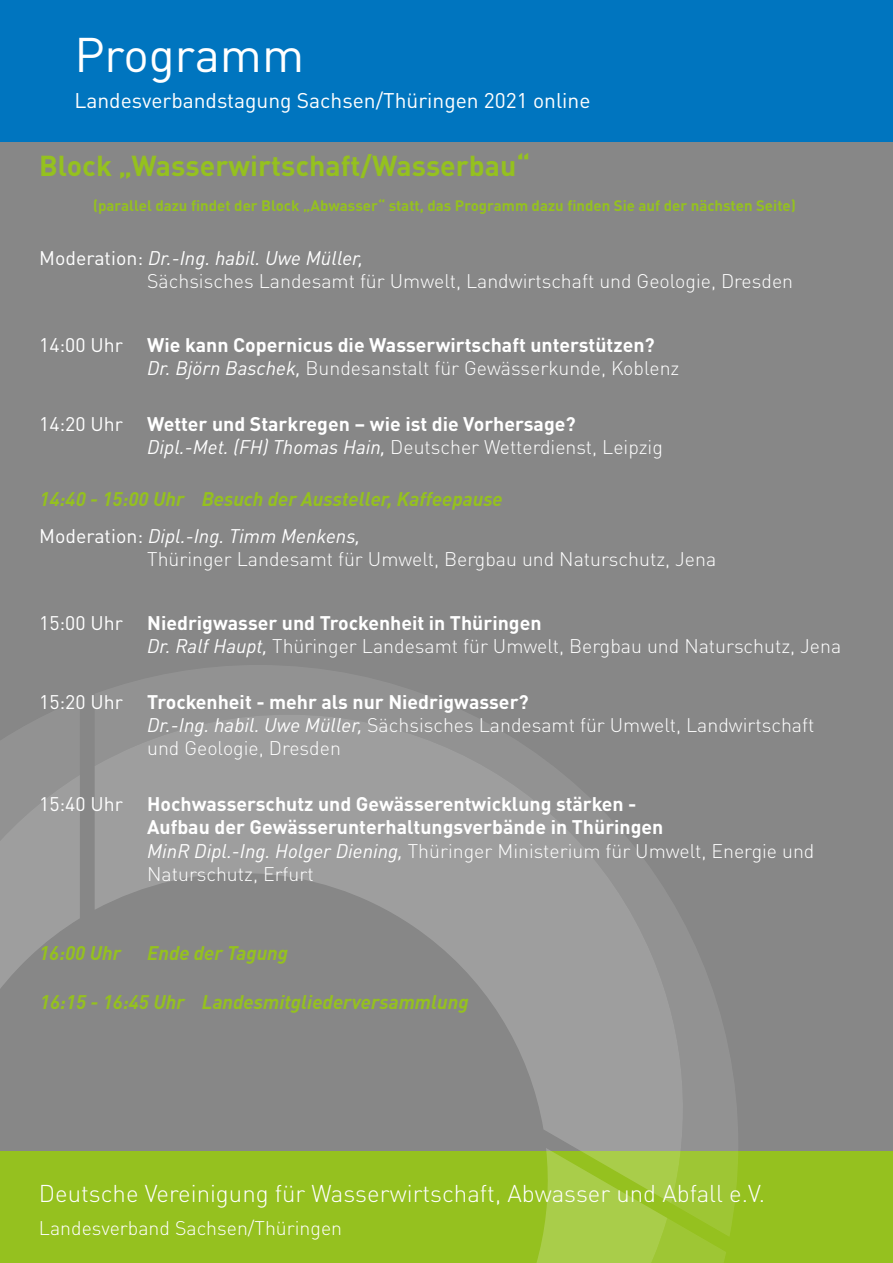
<style>
.page{position:relative;width:893px;height:1263px;background:#fff}
.page>*{position:absolute;margin:0;border:0;box-sizing:border-box;transform-origin:0 0}
.t1{font:48px "DINOT";color:#fff}
.t2{font:700 28.5px "DINOT";color:#95c11f}
.t3{font:300 24px "DINOT";color:#fff}
.t4{font:21px "DINOT";color:#fff}
.t5{font:300 19.5px/23.4px "DINOT";color:#fff}
.t6{font:700 19.5px/23.4px "DINOT";color:#fff}
.t7{font:italic 700 19.5px "DINOT";color:#95c11f}
.t8{font:700 15px "DINOT";color:#95c11f}
.s1{font-weight:400}
.s2{font-weight:400;font-style:italic}
.s3{font-weight:300}
.s4{font-weight:700}
</style>
<div class="page">
<div style="left:0;top:0;width:893px;height:154px;background:#0075bf"></div>
<div style="left:0;top:142px;width:893px;height:1009px;background:#878787"></div>
<div style="left:0;top:1151px;width:893px;height:112px;background:#95c11f"></div>
<svg style="left:0;top:700px;width:79px;height:75px;fill:#929292"></svg>
<svg style="left:726px;top:1041px;width:12px;height:195px"></svg>
<svg style="left:95px;top:665px;width:468px;height:110px"></svg>
<svg style="left:0;top:775px;width:726px;height:488px"></svg>
<svg style="left:76px;top:1148px;width:591px;height:115px"></svg>
<h1 class="t1" style="left:74px;top:18px;width:231px">Programm</h1>
<p class="t4" style="left:74px;top:84px;width:518px">Landesverbandstagung Sachsen/Thüringen 2021 online</p>
<h2 class="t2" style="left:39px;top:144px;width:493px">Block „Wasserwirtschaft/Wasserbau“</h2>
<p class="t8" style="left:93px;top:194px;width:704px">(parallel dazu findet der Block „Abwasser“ statt, das Programm dazu finden Sie auf der nächsten Seite)</p>
<p class="t5" style="left:147px;top:245px;width:647px;text-indent:-108px"><span class="s1">Moderation:</span> <span class="s2">Dr.-Ing. habil. Uwe Müller,<br></span>Sächsisches Landesamt für Umwelt, Landwirtschaft und Geologie, Dresden</p>
<p class="t6" style="left:147px;top:332px;width:534px;text-indent:-108px"><span class="s1">14:00 Uhr</span> Wie kann Copernicus die Wasserwirtschaft unterstützen?<br><span class="s2">Dr. Björn Baschek,</span> <span class="s3">Bundesanstalt für Gewässerkunde, Koblenz</span></p>
<p class="t6" style="left:147px;top:410px;width:517px;text-indent:-108px"><span class="s1">14:20 Uhr</span> Wetter und Starkregen – wie ist die Vorhersage?<br><span class="s2">Dipl.-Met. (FH) Thomas Hain,</span> <span class="s3">Deutscher Wetterdienst, Leipzig</span></p>
<p class="t7" style="left:40px;top:483px;width:465px">14:40 - 15:00 Uhr Besuch der Aussteller, Kaffeepause</p>
<p class="t5" style="left:147px;top:523px;width:571px;text-indent:-108px"><span class="s1">Moderation:</span> <span class="s2">Dipl.-Ing. Timm Menkens,<br></span>Thüringer Landesamt für Umwelt, Bergbau und Naturschutz, Jena</p>
<p class="t5" style="left:147px;top:610px;width:696px;text-indent:-108px"><span class="s1">15:00 Uhr</span> <span class="s4">Niedrigwasser und Trockenheit in Thüringen<br></span><span class="s2">Dr. Ralf Haupt,</span> Thüringer Landesamt für Umwelt, Bergbau und Naturschutz, Jena</p>
<p class="t5" style="left:147px;top:689px;width:669px;text-indent:-108px"><span class="s1">15:20 Uhr</span> <span class="s4">Trockenheit - mehr als nur Niedrigwasser?<br></span><span class="s2">Dr.-Ing. habil. Uwe Müller,</span> Sächsisches Landesamt für Umwelt, Landwirtschaft und Geologie, Dresden</p>
<p class="t6" style="left:147px;top:791px;width:669px;text-indent:-108px"><span class="s1">15:40 Uhr</span> Hochwasserschutz und Gewässerentwicklung stärken -<br>Aufbau der Gewässerunterhaltungsverbände in Thüringen<br><span class="s2">MinR Dipl.-Ing. Holger Diening,</span> <span class="s3">Thüringer Ministerium für Umwelt, Energie und Naturschutz, Erfurt</span></p>
<p class="t7" style="left:39px;top:937px;width:83px">16:00 Uhr</p>
<p class="t7" style="left:147px;top:937px;width:143px">Ende der Tagung</p>
<p class="t7" style="left:40px;top:987px;width:430px">16:15 - 16:45 Uhr Landesmitgliederversammlung</p>
<p class="t3" style="left:39px;top:1175px;width:728px">Deutsche Vereinigung für Wasserwirtschaft, Abwasser und Abfall e.V.</p>
<p class="t5" style="left:39px;top:1215px;width:305px">Landesverband Sachsen/Thüringen</p>
</div>
